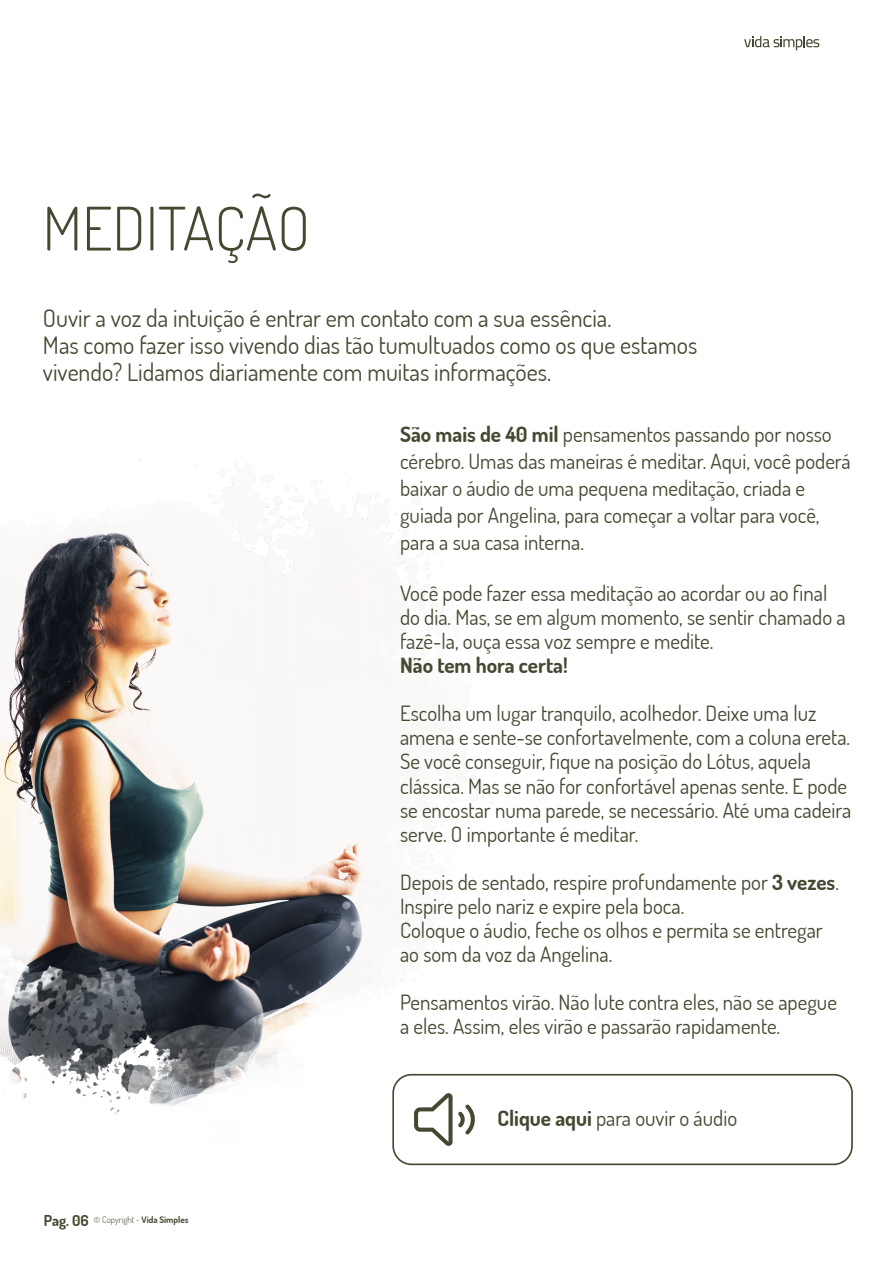
<style>
.page{position:relative;width:893px;height:1263px;background:#fff}
.page>*{position:absolute;margin:0;border:0;box-sizing:border-box;transform-origin:0 0}
.t1{font:300 60px "Dosis";color:#454931}
.t2{font:24px/27px "Dosis";color:#454931}
.t3{font:21px/24px "Dosis";color:#454931}
.t4{font:700 21px "Dosis";color:#454931}
.t5{font:300 9px "Dosis";color:#454931}
.s1{font-weight:700}
.s2{font-weight:700;font-size:15px}
</style>
<div class="page">
<img style="left:0;top:458px;width:507px;height:708px">
<svg style="left:414px;top:1093px;width:63px;height:53px"></svg>
<div style="left:392px;top:1074px;width:461px;height:91px;border:2px solid #454931;border-radius:18px"></div>
<svg style="left:744px;top:36px;width:75px;height:14px"></svg>
<h1 class="t1" style="left:43px;top:187px;width:269px">MEDITAÇÃO</h1>
<p class="t2" style="left:43px;top:304px;width:656px">Ouvir a voz da intuição é entrar em contato com a sua essência.<br>Mas como fazer isso vivendo dias tão tumultuados como os que estamos vivendo? Lidamos diariamente com muitas informações.</p>
<p class="t3" style="left:400px;top:420px;width:452px;line-height:27px"><span class="s1">São mais de 40 mil</span> pensamentos passando por nosso cérebro. Umas das maneiras é meditar. Aqui, você poderá baixar o áudio de uma pequena meditação, criada e guiada por Angelina, para começar a voltar para você, para a sua casa interna.</p>
<p class="t3" style="left:400px;top:581px;width:447px">Você pode fazer essa meditação ao acordar ou ao final do dia. Mas, se em algum momento, se sentir chamado a fazê-la, ouça essa voz sempre e medite.</p>
<p class="t4" style="left:400px;top:651px;width:169px">Não tem hora certa!</p>
<p class="t3" style="left:400px;top:701px;width:453px">Escolha um lugar tranquilo, acolhedor. Deixe uma luz amena e sente-se confortavelmente, com a coluna ereta.<br>Se você conseguir, fique na posição do Lótus, aquela clássica. Mas se não for confortável apenas sente. E pode se encostar numa parede, se necessário. Até uma cadeira serve. O importante é meditar.</p>
<p class="t3" style="left:400px;top:869px;width:440px">Depois de sentado, respire profundamente por <span class="s1">3 vezes</span>.<br>Inspire pelo nariz e expire pela boca.<br>Coloque o áudio, feche os olhos e permita se entregar ao som da voz da Angelina.</p>
<p class="t3" style="left:400px;top:989px;width:438px">Pensamentos virão. Não lute contra eles, não se apegue a eles. Assim, eles virão e passarão rapidamente.</p>
<p class="t5" style="left:44px;top:1214px;width:146px"><span class="s2">Pag. 06</span> © Copyright - <span class="s1">Vida Simples</span></p>
<p class="t3" style="left:497px;top:1105px;width:241px"><span class="s1">Clique aqui</span> para ouvir o áudio</p>
</div>
